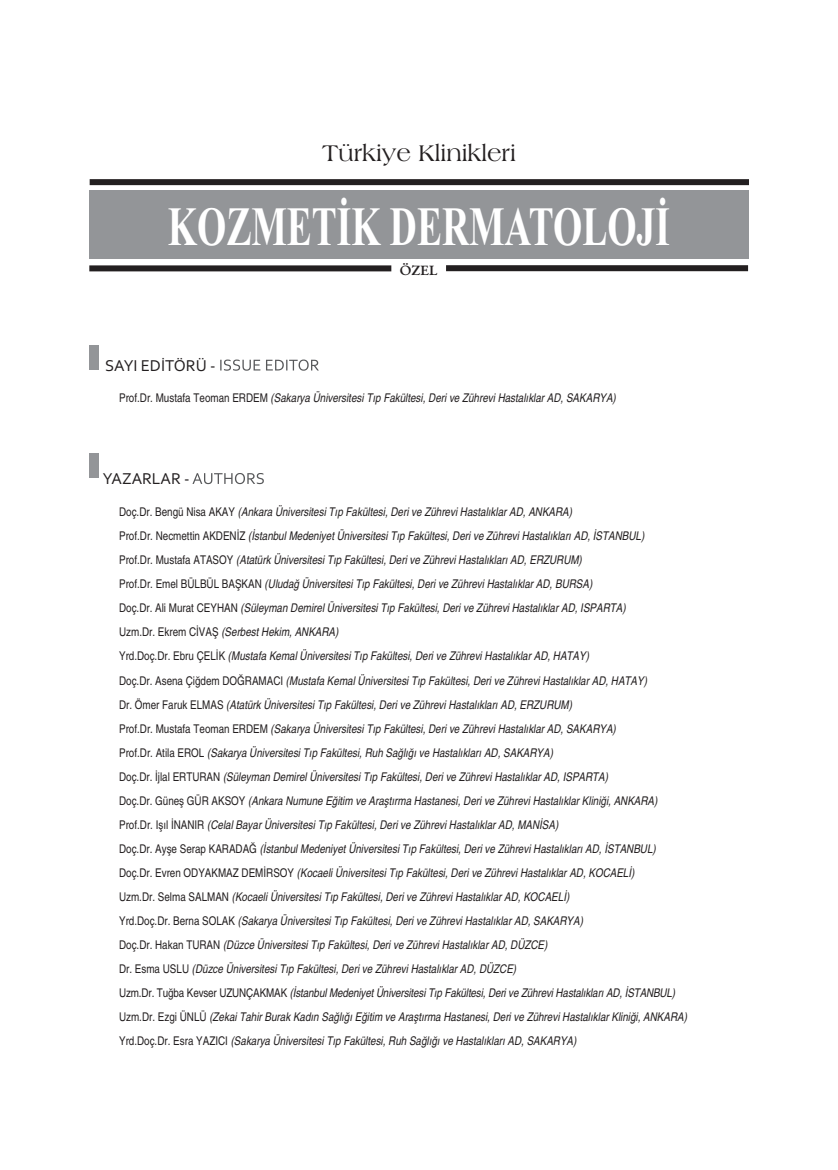
<style>
.page{position:relative;width:838px;height:1170px;background:#fff}
.page>*{position:absolute;margin:0;border:0;box-sizing:border-box;transform-origin:0 0}
.t1{font:700 55.35px "Times New Roman";color:#fff;scale:.68 1}
.t2{font:24px "Americana BT Roman";color:#231f20}
.t3{font:16.5px "Corbel";color:#231f20}
.t4{font:600 13.5px "Garamond";color:#231f20}
.t5{font:italic condensed 12px/24px "Helvetica";color:#231f20}
.s1{font-style:normal}
</style>
<div class="page">
<div style="left:89px;top:191px;width:659px;height:68px;background:#939598"></div>
<div style="left:90px;top:179px;width:659px;height:6px;background:#231f20"></div>
<div style="left:89px;top:265px;width:302px;height:6px;background:#231f20"></div>
<div style="left:446px;top:265px;width:302px;height:6px;background:#231f20"></div>
<div style="left:89px;top:345px;width:10px;height:25px;background:#939598"></div>
<div style="left:89px;top:453px;width:10px;height:25px;background:#939598"></div>
<svg style="left:220px;top:359px;width:67px;height:11px"></svg>
<svg style="left:192px;top:473px;width:72px;height:11px"></svg>
<h2 class="t2" style="left:322px;top:138px;width:195px">Türkiye Klinikleri</h2>
<h1 class="t1" style="left:168px;top:193px;width:739px">KOZMETİK DERMATOLOJİ</h1>
<p class="t4" style="left:400px;top:262px;width:39px">ÖZEL</p>
<h3 class="t3" style="left:105px;top:355px;width:112px">SAYI EDİTÖRÜ -</h3>
<p class="t5" style="left:119px;top:386px;width:498px"><span class="s1">Prof.Dr. Mustafa Teoman ERDEM</span> (Sakarya Üniversitesi Tıp Fakültesi, Deri ve Zührevi Hastalıklar AD, SAKARYA)</p>
<h3 class="t3" style="left:103px;top:468px;width:88px">YAZARLAR -</h3>
<p class="t5" style="left:119px;top:500px;width:569px"><span class="s1">Doç.Dr. Bengü Nisa AKAY</span> (Ankara Üniversitesi Tıp Fakültesi, Deri ve Zührevi Hastalıklar AD, ANKARA)<br><span class="s1">Prof.Dr. Necmettin AKDENİZ</span> (İstanbul Medeniyet Üniversitesi Tıp Fakültesi, Deri ve Zührevi Hastalıkları AD, İSTANBUL)<br><span class="s1">Prof.Dr. Mustafa ATASOY</span> (Atatürk Üniversitesi Tıp Fakültesi, Deri ve Zührevi Hastalıkları AD, ERZURUM)<br><span class="s1">Prof.Dr. Emel BÜLBÜL BAŞKAN</span> (Uludağ Üniversitesi Tıp Fakültesi, Deri ve Zührevi Hastalıklar AD, BURSA)<br><span class="s1">Doç.Dr. Ali Murat CEYHAN</span> (Süleyman Demirel Üniversitesi Tıp Fakültesi, Deri ve Zührevi Hastalıklar AD, ISPARTA)<br><span class="s1">Uzm.Dr. Ekrem CİVAŞ</span> (Serbest Hekim, ANKARA)<br><span class="s1">Yrd.Doç.Dr. Ebru ÇELİK</span> (Mustafa Kemal Üniversitesi Tıp Fakültesi, Deri ve Zührevi Hastalıklar AD, HATAY)<br><span class="s1">Doç.Dr. Asena Çiğdem DOĞRAMACI</span> (Mustafa Kemal Üniversitesi Tıp Fakültesi, Deri ve Zührevi Hastalıklar AD, HATAY)<br><span class="s1">Dr. Ömer Faruk ELMAS</span> (Atatürk Üniversitesi Tıp Fakültesi, Deri ve Zührevi Hastalıkları AD, ERZURUM)<br><span class="s1">Prof.Dr. Mustafa Teoman ERDEM</span> (Sakarya Üniversitesi Tıp Fakültesi, Deri ve Zührevi Hastalıklar AD, SAKARYA)<br><span class="s1">Prof.Dr. Atila EROL</span> (Sakarya Üniversitesi Tıp Fakültesi, Ruh Sağlığı ve Hastalıkları AD, SAKARYA)<br><span class="s1">Doç.Dr. İjlal ERTURAN</span> (Süleyman Demirel Üniversitesi Tıp Fakültesi, Deri ve Zührevi Hastalıklar AD, ISPARTA)<br><span class="s1">Doç.Dr. Güneş GÜR AKSOY</span> (Ankara Numune Eğitim ve Araştırma Hastanesi, Deri ve Zührevi Hastalıklar Kliniği, ANKARA)<br><span class="s1">Prof.Dr. Işıl İNANIR</span> (Celal Bayar Üniversitesi Tıp Fakültesi, Deri ve Zührevi Hastalıklar AD, MANİSA)<br><span class="s1">Doç.Dr. Ayşe Serap KARADAĞ</span> (İstanbul Medeniyet Üniversitesi Tıp Fakültesi, Deri ve Zührevi Hastalıkları AD, İSTANBUL)<br><span class="s1">Doç.Dr. Evren ODYAKMAZ DEMİRSOY</span> (Kocaeli Üniversitesi Tıp Fakültesi, Deri ve Zührevi Hastalıklar AD, KOCAELİ)<br><span class="s1">Uzm.Dr. Selma SALMAN</span> (Kocaeli Üniversitesi Tıp Fakültesi, Deri ve Zührevi Hastalıklar AD, KOCAELİ)<br><span class="s1">Yrd.Doç.Dr. Berna SOLAK</span> (Sakarya Üniversitesi Tıp Fakültesi, Deri ve Zührevi Hastalıklar AD, SAKARYA)<br><span class="s1">Doç.Dr. Hakan TURAN</span> (Düzce Üniversitesi Tıp Fakültesi, Deri ve Zührevi Hastalıklar AD, DÜZCE)<br><span class="s1">Dr. Esma USLU</span> (Düzce Üniversitesi Tıp Fakültesi, Deri ve Zührevi Hastalıklar AD, DÜZCE)<br><span class="s1">Uzm.Dr. Tuğba Kevser UZUNÇAKMAK</span> (İstanbul Medeniyet Üniversitesi Tıp Fakültesi, Deri ve Zührevi Hastalıkları AD, İSTANBUL)<br><span class="s1">Uzm.Dr. Ezgi ÜNLÜ</span> (Zekai Tahir Burak Kadın Sağlığı Eğitim ve Araştırma Hastanesi, Deri ve Zührevi Hastalıklar Kliniği, ANKARA)<br><span class="s1">Yrd.Doç.Dr. Esra YAZICI</span> (Sakarya Üniversitesi Tıp Fakültesi, Ruh Sağlığı ve Hastalıkları AD, SAKARYA)</p>
</div>
